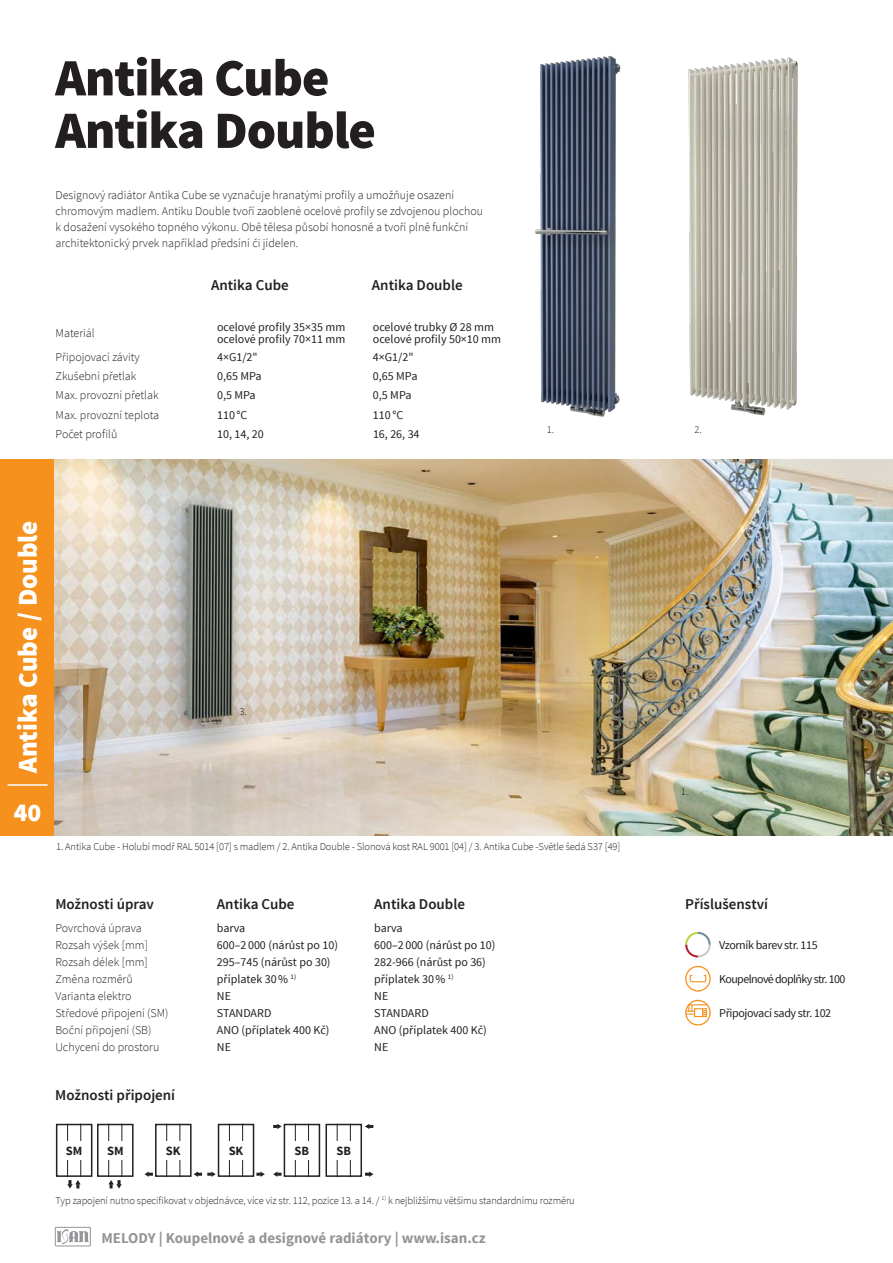
<style>
.page{position:relative;width:893px;height:1263px;background:#fff}
.page>*{position:absolute;margin:0;border:0;box-sizing:border-box;transform-origin:0 0}
.t1{font:900 52.5px/52.5px "Source Sans Pro";letter-spacing:-.02em;color:#231f20}
.t2{font:900 27px "Source Sans Pro";color:#fff}
.t3{font:900 25.5px "Source Sans Pro";color:#fff}
.t4{font:600 15px "Source Sans Pro";color:#231f20}
.t5{font:700 15px "Source Sans Pro";color:#939598}
.t6{font:700 12.6px "Source Sans Pro";color:#231f20}
.t7{font:300 12px/16.2px "Source Sans Pro";color:#231f20}
.t8{font:12px/12px "Source Sans Pro";color:#231f20}
.t9{font:12px "Source Sans Pro";letter-spacing:-.03em;color:#231f20}
.t10{font:12px "Source Sans Pro";letter-spacing:-.05em;color:#231f20}
.t11{font:300 10.5px "Source Sans Pro";letter-spacing:-.01em;color:#231f20}
</style>
<div class="page">
<div style="left:0;top:459px;width:55px;height:376px;background:#f6911e"></div>
<hr style="left:8px;top:784px;width:40px;height:2px;background:#fff">
<div style="left:55px;top:1227px;width:36px;height:19px;border:1px solid #939598"></div>
<svg style="left:57px;top:1229px;width:32px;height:15px"></svg>
<img style="left:54px;top:459px;width:839px;height:376px">
<div style="left:155px;top:1124px;width:37px;height:53px;border:2px solid #231f20"></div>
<hr style="left:166px;top:1124px;width:1px;height:53px;background:#231f20">
<hr style="left:180px;top:1124px;width:1px;height:53px;background:#231f20">
<div style="left:157px;top:1141px;width:32px;height:18px;background:#fff"></div>
<svg style="left:145px;top:1171px;width:8px;height:6px"></svg>
<div style="left:218px;top:1124px;width:36px;height:53px;border:2px solid #231f20"></div>
<hr style="left:242px;top:1124px;width:1px;height:53px;background:#231f20">
<hr style="left:229px;top:1124px;width:1px;height:53px;background:#231f20">
<div style="left:220px;top:1141px;width:32px;height:18px;background:#fff"></div>
<svg style="left:256px;top:1171px;width:9px;height:6px"></svg>
<svg style="left:194px;top:1171px;width:22px;height:6px"></svg>
<div style="left:56px;top:1124px;width:36px;height:53px;border:2px solid #231f20"></div>
<hr style="left:67px;top:1124px;width:1px;height:53px;background:#231f20">
<hr style="left:81px;top:1124px;width:1px;height:53px;background:#231f20">
<div style="left:58px;top:1141px;width:32px;height:18px;background:#fff"></div>
<svg style="left:67px;top:1180px;width:14px;height:8px"></svg>
<div style="left:97px;top:1124px;width:37px;height:53px;border:2px solid #231f20"></div>
<hr style="left:108px;top:1124px;width:1px;height:53px;background:#231f20">
<hr style="left:122px;top:1124px;width:1px;height:53px;background:#231f20">
<div style="left:99px;top:1141px;width:32px;height:18px;background:#fff"></div>
<svg style="left:108px;top:1180px;width:14px;height:8px"></svg>
<img style="left:535px;top:55px;width:86px;height:362px">
<img style="left:688px;top:57px;width:110px;height:359px">
<div style="left:284px;top:1124px;width:36px;height:53px;border:2px solid #231f20"></div>
<hr style="left:295px;top:1124px;width:1px;height:53px;background:#231f20">
<hr style="left:308px;top:1124px;width:1px;height:53px;background:#231f20">
<div style="left:286px;top:1141px;width:32px;height:18px;background:#fff"></div>
<div style="left:325px;top:1124px;width:37px;height:53px;border:2px solid #231f20"></div>
<hr style="left:337px;top:1124px;width:1px;height:53px;background:#231f20">
<hr style="left:350px;top:1124px;width:1px;height:53px;background:#231f20">
<div style="left:328px;top:1141px;width:32px;height:18px;background:#fff"></div>
<svg style="left:273px;top:1124px;width:9px;height:5px"></svg>
<svg style="left:365px;top:1124px;width:8px;height:5px"></svg>
<svg style="left:273px;top:1171px;width:9px;height:6px"></svg>
<svg style="left:365px;top:1171px;width:8px;height:6px"></svg>
<svg style="left:685px;top:931px;width:26px;height:27px"></svg>
<svg style="left:689px;top:975px;width:18px;height:8px"></svg>
<div style="left:685px;top:966px;width:26px;height:25px;border:1px solid #f6911e;border-radius:50%"></div>
<div style="left:694px;top:1008px;width:13px;height:9px;border:1px solid #f6911e"></div>
<svg style="left:686px;top:1004px;width:22px;height:12px"></svg>
<div style="left:685px;top:1000px;width:26px;height:25px;border:1px solid #f6911e;border-radius:50%"></div>
<h1 class="t1" style="left:55px;top:54px;width:322px">Antika Cube<br>Antika Double</h1>
<p class="t7" style="left:56px;top:187px;width:429px">Designový radiátor Antika Cube se vyznačuje hranatými profily a umožňuje osazení chromovým madlem. Antiku Double tvoří zaoblené ocelové profily se zdvojenou plochou k dosažení vysokého topného výkonu. Obě tělesa působí honosně a tvoří plně funkční architektonický prvek například předsíní či jídelen.</p>
<p class="t4" style="left:211px;top:275px;width:79px">Antika Cube</p>
<p class="t4" style="left:372px;top:275px;width:92px">Antika Double</p>
<p class="t7" style="left:56px;top:324px;width:41px">Materiál</p>
<p class="t8" style="left:217px;top:321px;width:130px">ocelové profily 35×35 mm ocelové profily 70×11 mm</p>
<p class="t8" style="left:373px;top:321px;width:130px">ocelové trubky Ø 28 mm ocelové profily 50×10 mm</p>
<p class="t7" style="left:56px;top:349px;width:86px">Připojovací závity</p>
<p class="t8" style="left:217px;top:351px;width:42px">4×G1/2"</p>
<p class="t8" style="left:373px;top:351px;width:42px">4×G1/2"</p>
<p class="t7" style="left:56px;top:368px;width:82px">Zkušební přetlak</p>
<p class="t8" style="left:217px;top:370px;width:46px">0,65 MPa</p>
<p class="t8" style="left:373px;top:370px;width:46px">0,65 MPa</p>
<p class="t7" style="left:56px;top:387px;width:105px">Max. provozní přetlak</p>
<p class="t8" style="left:217px;top:390px;width:40px">0,5 MPa</p>
<p class="t8" style="left:373px;top:390px;width:40px">0,5 MPa</p>
<p class="t7" style="left:56px;top:407px;width:105px">Max. provozní teplota</p>
<p class="t8" style="left:217px;top:409px;width:32px">110 °C</p>
<p class="t8" style="left:373px;top:409px;width:32px">110 °C</p>
<p class="t7" style="left:56px;top:426px;width:63px">Počet profilů</p>
<p class="t8" style="left:217px;top:428px;width:48px">10, 14, 20</p>
<p class="t8" style="left:373px;top:428px;width:48px">16, 26, 34</p>
<p class="t11" style="left:547px;top:423px;width:9px">1.</p>
<p class="t11" style="left:695px;top:423px;width:9px">2.</p>
<h2 class="t2" style="left:10px;top:773px;width:254px;rotate:-90deg">Antika Cube / Double</h2>
<h3 class="t3" style="left:14px;top:796px;width:29px">40</h3>
<p class="t11" style="left:239px;top:705px;width:9px">3.</p>
<p class="t11" style="left:56px;top:840px;width:566px">1. Antika Cube - Holubí modř RAL 5014 [07] s madlem / 2. Antika Double - Slonová kost RAL 9001 [04] / 3. Antika Cube -Světle šedá S37 [49]</p>
<p class="t11" style="left:681px;top:785px;width:9px">1.</p>
<p class="t4" style="left:55px;top:894px;width:100px">Možnosti úprav</p>
<p class="t4" style="left:217px;top:894px;width:79px">Antika Cube</p>
<p class="t4" style="left:374px;top:894px;width:92px">Antika Double</p>
<p class="t4" style="left:685px;top:894px;width:84px">Příslušenství</p>
<p class="t7" style="left:55px;top:919px;width:88px">Povrchová úprava</p>
<p class="t8" style="left:217px;top:922px;width:30px">barva</p>
<p class="t8" style="left:374px;top:922px;width:30px">barva</p>
<p class="t7" style="left:55px;top:936px;width:94px">Rozsah výšek [mm]</p>
<p class="t8" style="left:217px;top:939px;width:123px">600–2 000 (nárůst po 10)</p>
<p class="t8" style="left:374px;top:939px;width:123px">600–2 000 (nárůst po 10)</p>
<p class="t9" style="left:719px;top:937px;width:100px">Vzorník barev str. 115</p>
<p class="t7" style="left:55px;top:953px;width:94px">Rozsah délek [mm]</p>
<p class="t8" style="left:217px;top:956px;width:115px">295–745 (nárůst po 30)</p>
<p class="t8" style="left:374px;top:956px;width:113px">282-966 (nárůst po 36)</p>
<p class="t7" style="left:55px;top:970px;width:79px">Změna rozměrů</p>
<p class="t8" style="left:217px;top:973px;width:81px">příplatek 30% <sup>1)</sup></p>
<p class="t8" style="left:374px;top:973px;width:81px">příplatek 30% <sup>1)</sup></p>
<p class="t10" style="left:719px;top:971px;width:128px">Koupelnové doplňky str. 100</p>
<p class="t7" style="left:55px;top:987px;width:78px">Varianta elektro</p>
<p class="t8" style="left:217px;top:990px;width:16px">NE</p>
<p class="t8" style="left:374px;top:990px;width:16px">NE</p>
<p class="t7" style="left:55px;top:1004px;width:115px">Středové připojení (SM)</p>
<p class="t8" style="left:217px;top:1007px;width:56px">STANDARD</p>
<p class="t8" style="left:374px;top:1007px;width:56px">STANDARD</p>
<p class="t9" style="left:719px;top:1005px;width:114px">Připojovací sady str. 102</p>
<p class="t7" style="left:55px;top:1021px;width:98px">Boční připojení (SB)</p>
<p class="t8" style="left:217px;top:1024px;width:114px">ANO (příplatek 400 Kč)</p>
<p class="t8" style="left:374px;top:1024px;width:114px">ANO (příplatek 400 Kč)</p>
<p class="t7" style="left:55px;top:1038px;width:106px">Uchycení do prostoru</p>
<p class="t8" style="left:217px;top:1041px;width:16px">NE</p>
<p class="t8" style="left:374px;top:1041px;width:16px">NE</p>
<p class="t4" style="left:55px;top:1085px;width:121px">Možnosti připojení</p>
<p class="t6" style="left:66px;top:1143px;width:18px">SM</p>
<p class="t6" style="left:107px;top:1143px;width:18px">SM</p>
<p class="t6" style="left:166px;top:1143px;width:16px">SK</p>
<p class="t6" style="left:229px;top:1143px;width:16px">SK</p>
<p class="t6" style="left:295px;top:1143px;width:16px">SB</p>
<p class="t6" style="left:336px;top:1143px;width:16px">SB</p>
<p class="t11" style="left:56px;top:1194px;width:521px">Typ zapojení nutno specifikovat v objednávce, více viz str. 112, pozice 13. a 14. / <sup>1)</sup> k nejbližšímu většímu standardnímu rozměru</p>
<p class="t5" style="left:101px;top:1228px;width:386px">MELODY | Koupelnové a designové radiátory | www.isan.cz</p>
</div>
